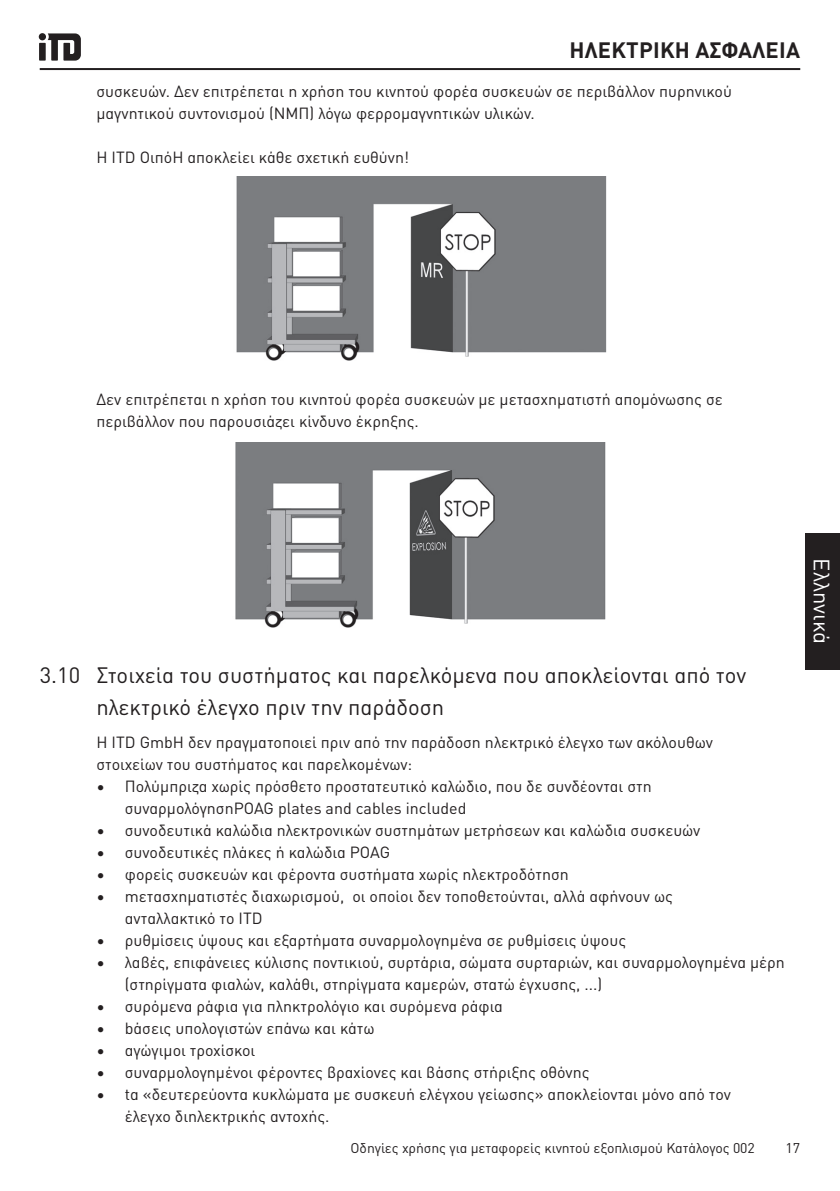
<style>
.page{position:relative;width:840px;height:1191px;background:#fff}
.page>*{position:absolute;margin:0;border:0;box-sizing:border-box;transform-origin:0 0}
.t1{font:22px/32px "DIN Pro";color:#231f20}
.t2{font:700 22px "DIN Pro";letter-spacing:.01em;color:#231f20}
.t3{font:22px "DIN Pro";color:#fff}
.t4{font:16px/22px "DIN Pro";color:#231f20}
.t5{font:14px "DIN Pro";letter-spacing:-.005em;color:#231f20}
</style>
<div class="page">
<hr style="left:40px;top:68px;width:759px;height:2px;background:#231f20">
<div style="left:805px;top:533px;width:34px;height:136px;background:#231f20"></div>
<svg style="left:39px;top:33px;width:42px;height:28px"></svg>
<img style="left:235px;top:443px;width:371px;height:185px">
<img style="left:236px;top:176px;width:371px;height:185px">
<h1 class="t2" style="left:569px;top:33px;width:232px">ΗΛΕΚΤΡΙΚΉ ΑΣΦΆΛΕΙΑ</h1>
<p class="t4" style="left:96px;top:79px;width:636px">συσκευών. Δεν επιτρέπεται η χρήση του κινητού φορέα συσκευών σε περιβάλλον πυρηνικού μαγνητικού συντονισμού (ΝΜΠ) λόγω φερρομαγνητικών υλικών.</p>
<p class="t4" style="left:96px;top:145px;width:314px">Η ΙΤD ΟιπόΗ αποκλείει κάθε σχετική ευθύνη!</p>
<p class="t4" style="left:96px;top:387px;width:627px">Δεν επιτρέπεται η χρήση του κινητού φορέα συσκευών με μετασχηματιστή απομόνωσης σε περιβάλλον που παρουσιάζει κίνδυνο έκρηξης.</p>
<h1 class="t1" style="left:96px;top:657px;width:651px;text-indent:-57px">3.10 Στοιχεία του συστήματος και παρελκόμενα που αποκλείονται από τoν ηλεκτρικό έλεγχο πριν την παράδοση</h1>
<p class="t4" style="left:96px;top:730px;width:617px">Η ITD GmbH δεν πραγματοποιεί πριν από την παράδοση ηλεκτρικό έλεγχο των ακόλουθων στοιχείων του συστήματος και παρελκομένων:</p>
<p class="t4" style="left:125px;top:774px;width:528px;text-indent:-28px">• Πολύμπριζα χωρίς πρόσθετο προστατευτικό καλώδιο, που δε συνδέονται στη συναρμολόγησηPOAG plates and cables included</p>
<p class="t4" style="left:96px;top:818px;width:605px">• συνοδευτικά καλώδια ηλεκτρονικών συστημάτων μετρήσεων και καλώδια συσκευών</p>
<p class="t4" style="left:96px;top:840px;width:295px">• συνοδευτικές πλάκες ή καλώδια POAG</p>
<p class="t4" style="left:96px;top:862px;width:473px">• φορείς συσκευών και φέροντα συστήματα χωρίς ηλεκτροδότηση</p>
<p class="t4" style="left:125px;top:884px;width:549px;text-indent:-28px">• mετασχηματιστές διαχωρισμού, οι οποίοι δεν τοποθετούνται, αλλά αφήνουν ως ανταλλακτικό το ITD</p>
<p class="t4" style="left:96px;top:928px;width:531px">• ρυθμίσεις ύψους και εξαρτήματα συναρμολογημένα σε ρυθμίσεις ύψους</p>
<p class="t4" style="left:125px;top:950px;width:661px;text-indent:-28px">• λαβές, επιφάνειες κύλισης ποντικιού, συρτάρια, σώματα συρταριών, και συναρμολογημένα μέρη (στηρίγματα φιαλών, καλάθι, στηρίγματα καμερών, στατώ έγχυσης, ...)</p>
<p class="t4" style="left:96px;top:994px;width:408px">• συρόμενα ράφια για πληκτρολόγιο και συρόμενα ράφια</p>
<p class="t4" style="left:96px;top:1016px;width:279px">• bάσεις υπολογιστών επάνω και κάτω</p>
<p class="t4" style="left:96px;top:1038px;width:160px">• αγώγιμοι τροχίσκοι</p>
<p class="t4" style="left:96px;top:1060px;width:494px">• συναρμολογημένοι φέροντες βραχίονες και βάσης στήριξης οθόνης</p>
<p class="t4" style="left:125px;top:1082px;width:607px;text-indent:-28px">• tα «δευτερεύοντα κυκλώματα με συσκευή ελέγχου γείωσης» αποκλείονται μόνο από τον έλεγχο διηλεκτρικής αντοχής.</p>
<p class="t5" style="left:350px;top:1137px;width:405px">Οδηγίες χρήσης για μεταφορείς κινητού εξοπλισμού Κατάλογος 002</p>
<p class="t5" style="left:785px;top:1137px;width:16px">17</p>
<h1 class="t3" style="left:838px;top:558px;width:87px;rotate:90deg">Ελληνικά</h1>
</div>
